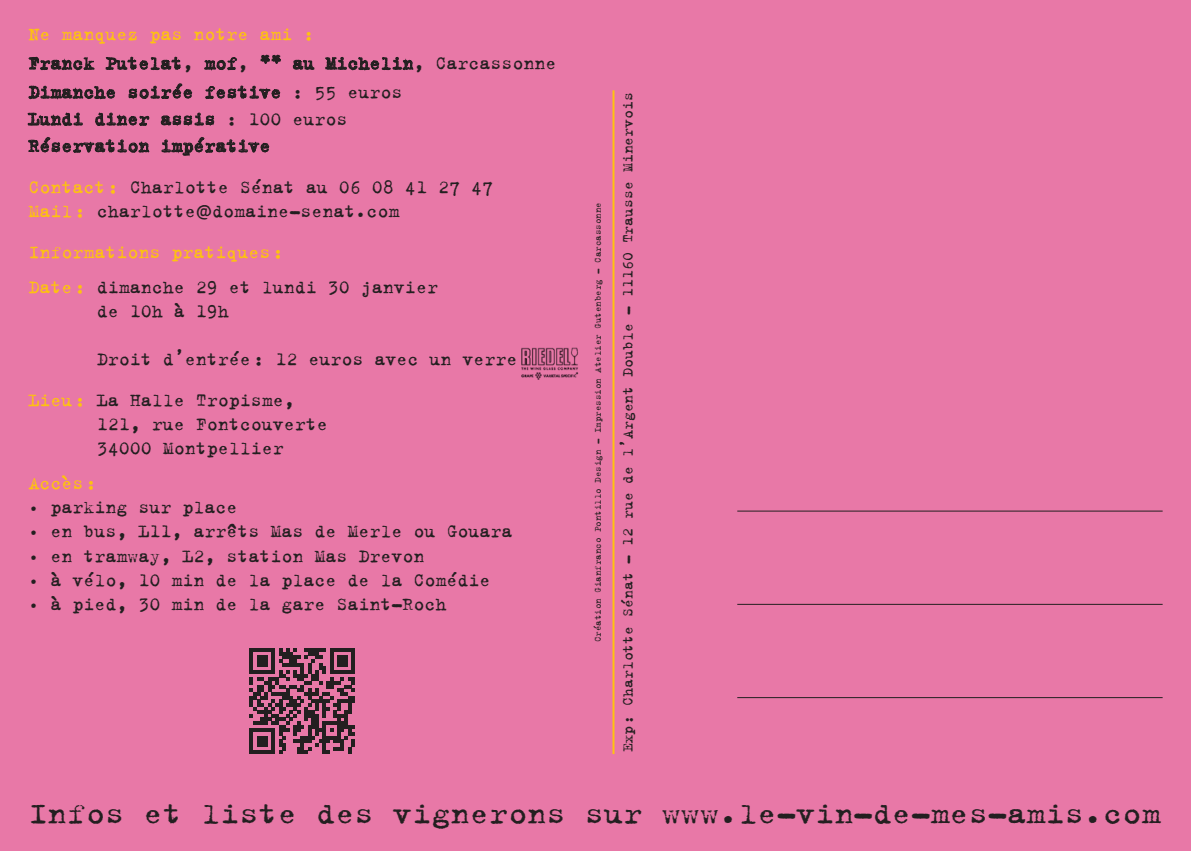
<style>
.page{position:relative;width:1191px;height:851px;background:#fff}
.page>*{position:absolute;margin:0;border:0;box-sizing:border-box;transform-origin:0 0}
.t1{font:32px "Trixie";color:#231f20;scale:1.09 1}
.t2{font:20px/24px "Trixie";color:#231f20}
.t3{font:20px/35.4px "Trixie";color:#fec210}
.t4{font:16px "Trixie";color:#231f20}
.t5{font:10px "Trixie";color:#231f20}
.s1{color:#fec210}
.s2{font-family:"Cartonnage"}
.s3{color:#231f20}
</style>
<div class="page">
<div style="left:0;top:0;width:1191px;height:850px;background:#e878a7"></div>
<svg style="left:29px;top:56px;width:65px;height:15px"></svg>
<svg style="left:106px;top:57px;width:74px;height:13px"></svg>
<svg style="left:204px;top:57px;width:33px;height:14px"></svg>
<svg style="left:261px;top:54px;width:20px;height:10px"></svg>
<svg style="left:293px;top:60px;width:21px;height:10px"></svg>
<svg style="left:325px;top:56px;width:88px;height:15px"></svg>
<svg style="left:28px;top:85px;width:87px;height:14px"></svg>
<svg style="left:129px;top:83px;width:63px;height:16px"></svg>
<svg style="left:205px;top:85px;width:75px;height:14px"></svg>
<svg style="left:28px;top:112px;width:55px;height:14px"></svg>
<svg style="left:95px;top:112px;width:54px;height:14px"></svg>
<svg style="left:161px;top:112px;width:53px;height:14px"></svg>
<svg style="left:28px;top:137px;width:122px;height:16px"></svg>
<svg style="left:161px;top:137px;width:109px;height:19px"></svg>
<hr style="left:612px;top:90px;width:2px;height:664px;background:#fec210">
<hr style="left:737px;top:510px;width:425px;height:1px;background:#231f20">
<hr style="left:737px;top:603px;width:425px;height:1px;background:#231f20">
<hr style="left:737px;top:697px;width:425px;height:1px;background:#231f20">
<img style="left:521px;top:348px;width:58px;height:31px">
<svg style="left:249px;top:648px;width:106px;height:106px"></svg>
<p class="t3" style="left:28px;top:16px;width:288px">Ne manquez pas notre ami :</p>
<p class="t2" style="left:28px;top:48px;width:529px;line-height:28.8px">Franck Putelat, mof, ** au Michelin, Carcassonne<br>Dimanche soirée festive : 55 euros</p>
<p class="t2" style="left:28px;top:105px;width:321px;line-height:26.8px">Lundi diner assis : 100 euros<br>Réservation impérative</p>
<p class="t2" style="left:28px;top:174px;width:466px"><span class="s1">Contact:</span> Charlotte Sénat au 06 08 41 27 47<br><span class="s1">Mail:</span> charlotte<span class="s2">@</span>domaine-senat.com</p>
<p class="t3" style="left:28px;top:233px;width:411px">Informations pratiques:<br>Date: <span class="s3">dimanche 29 et lundi 30 janvier</span></p>
<p class="t2" style="left:97px;top:298px;width:134px">de 10h à 19h</p>
<p class="t2" style="left:28px;top:338px;width:491px;line-height:41px;text-indent:68px">Droit d’entrée: 12 euros avec un verre<br><span class="s1">Lieu:</span> La Halle Tropisme,</p>
<p class="t2" style="left:97px;top:411px;width:233px">121, rue Fontcouverte<br>34000 Montpellier</p>
<p class="t3" style="left:28px;top:465px;width:70px">Accès:</p>
<p class="t2" style="left:28px;top:495px;width:211px">• parking sur place</p>
<p class="t2" style="left:28px;top:519px;width:485px">• en bus, L11, arrêts Mas de Merle ou Gouara</p>
<p class="t2" style="left:28px;top:543px;width:398px">• en tramway, L2, station Mas Drevon</p>
<p class="t2" style="left:28px;top:567px;width:463px">• à vélo, 10 min de la place de la Comédie</p>
<p class="t2" style="left:28px;top:591px;width:419px">• à pied, 30 min de la gare Saint-Roch</p>
<p class="t5" style="left:591px;top:642px;width:441px;rotate:-90deg">Création Gianfranco Pontillo Design - Impression Atelier Gutenberg - Carcassonne</p>
<p class="t4" style="left:617px;top:752px;width:661px;rotate:-90deg">Exp: Charlotte Sénat - 12 rue de l’Argent Double - 11160 Trausse Minervois</p>
<h1 class="t1" style="left:28px;top:792px;width:1040px">Infos et liste des vignerons sur www.le-vin-de-mes-amis.com</h1>
</div>
